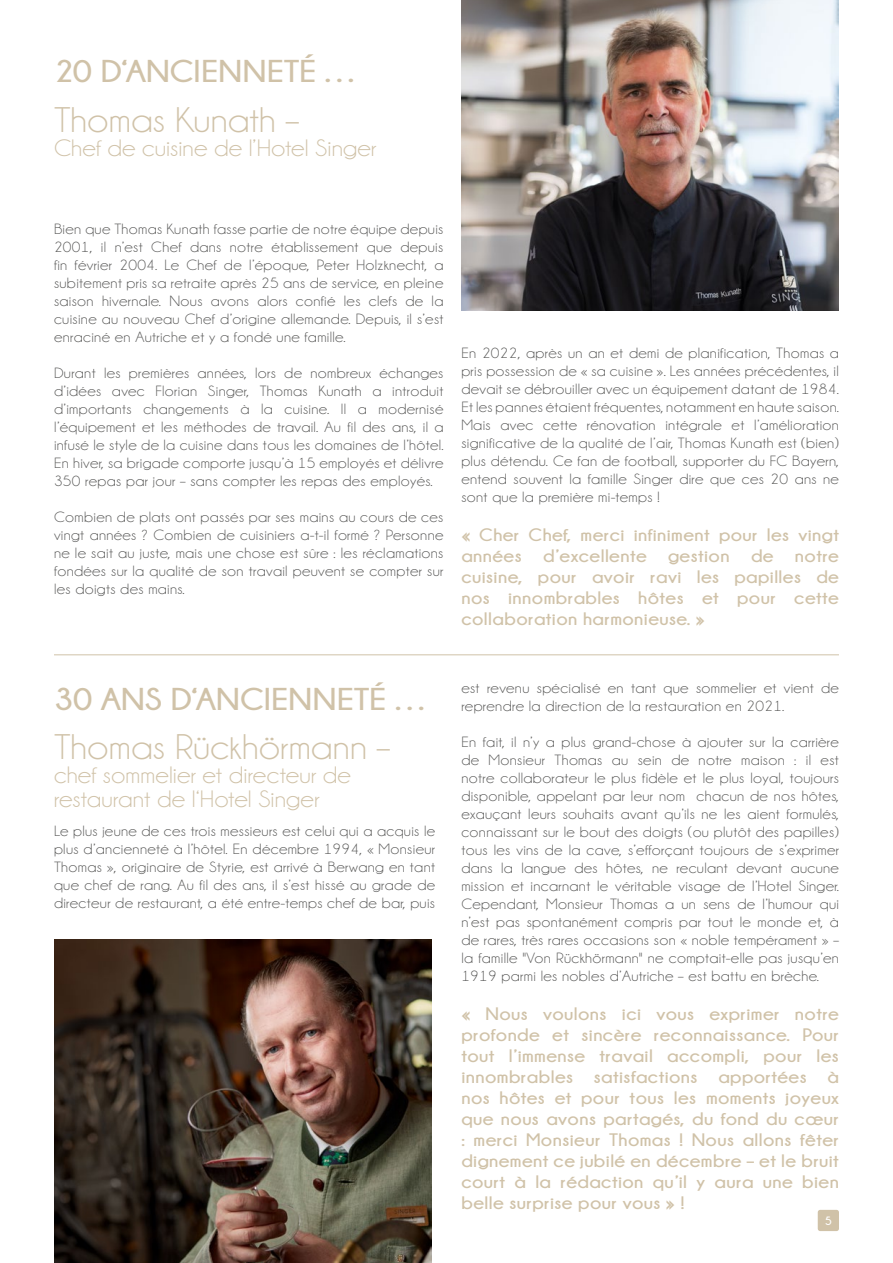
<style>
.page{position:relative;width:893px;height:1263px;background:#fff}
.page>*{position:absolute;margin:0;border:0;box-sizing:border-box;transform-origin:0 0}
.t1{font:36px "Champagne&Limousines";color:#d0c2a8;scale:1.1 1}
.t2{font:700 31.5px "Champagne&Limousines";color:#d0c2a8;scale:1.1 1}
.t3{font:24px/24px "Champagne&Limousines";letter-spacing:.005em;color:#d0c2a8;scale:1.1 1}
.t4{font:700 18px/21px "Champagne&Limousines";letter-spacing:.02em;color:#d0c2a8;text-align:justify;scale:1.1 1}
.t5{font:15px/18px "Champagne&Limousines";letter-spacing:.02em;color:#575756;text-align:justify;scale:1.1 1}
.t6{font:700 12px "Champagne&Limousines";color:#fff}
</style>
<div class="page">
<img style="left:54px;top:940px;width:378px;height:323px">
<img style="left:461px;top:0;width:378px;height:310px">
<div style="left:818px;top:1210px;width:21px;height:21px;background:#d0c2a8;border-radius:2px"></div>
<hr style="left:54px;top:654px;width:785px;height:1px;background:#d0c2a8">
<h2 class="t2" style="left:54px;top:54px;width:279px">20 D‘ANCIENNETÉ …</h2>
<h1 class="t1" style="left:54px;top:101px;width:224px">Thomas Kunath –</h1>
<h3 class="t3" style="left:54px;top:136px;width:295px">Chef de cuisine de l’Hotel Singer</h3>
<p class="t5" style="left:54px;top:220px;width:356px">Bien que Thomas Kunath fasse partie de notre équipe depuis 2001, il n’est Chef dans notre établissement que depuis fin février 2004. Le Chef de l’époque, Peter Holzknecht, a subitement pris sa retraite après 25 ans de service, en pleine saison hivernale. Nous avons alors confié les clefs de la cuisine au nouveau Chef d’origine allemande. Depuis, il s’est enraciné en Autriche et y a fondé une famille.</p>
<p class="t5" style="left:54px;top:364px;width:356px">Durant les premières années, lors de nombreux échanges d’idées avec Florian Singer, Thomas Kunath a introduit d’importants changements à la cuisine. Il a modernisé l’équipement et les méthodes de travail. Au fil des ans, il a infusé le style de la cuisine dans tous les domaines de l’hôtel.<br>En hiver, sa brigade comporte jusqu’à 15 employés et délivre 350 repas par jour – sans compter les repas des employés.</p>
<p class="t5" style="left:54px;top:508px;width:356px">Combien de plats ont passés par ses mains au cours de ces vingt années ? Combien de cuisiniers a-t-il formé ? Personne ne le sait au juste, mais une chose est sûre : les réclamations fondées sur la qualité de son travail peuvent se compter sur les doigts des mains.</p>
<p class="t5" style="left:461px;top:344px;width:345px">En 2022, après un an et demi de planification, Thomas a pris possession de « sa cuisine ». Les années précédentes, il devait se débrouiller avec un équipement datant de 1984.<br>Et les pannes étaient fréquentes, notamment en haute saison.<br>Mais avec cette rénovation intégrale et l’amélioration significative de la qualité de l’air, Thomas Kunath est (bien) plus détendu. Ce fan de football, supporter du FC Bayern, entend souvent la famille Singer dire que ces 20 ans ne sont que la première mi-temps !</p>
<p class="t4" style="left:461px;top:524px;width:345px">« Cher Chef, merci infiniment pour les vingt années d’excellente gestion de notre cuisine, pour avoir ravi les papilles de nos innombrables hôtes et pour cette collaboration harmonieuse. »</p>
<h2 class="t2" style="left:54px;top:681px;width:343px">30 ANS D‘ANCIENNETÉ …</h2>
<h1 class="t1" style="left:54px;top:729px;width:307px">Thomas Rückhörmann –</h1>
<h3 class="t3" style="left:54px;top:763px;width:272px">chef sommelier et directeur de restaurant de l‘Hotel Singer</h3>
<p class="t5" style="left:54px;top:822px;width:348px">Le plus jeune de ces trois messieurs est celui qui a acquis le plus d’ancienneté à l’hôtel. En décembre 1994, « Monsieur Thomas », originaire de Styrie, est arrivé à Berwang en tant que chef de rang. Au fil des ans, il s’est hissé au grade de directeur de restaurant, a été entre-temps chef de bar, puis</p>
<p class="t5" style="left:461px;top:679px;width:345px">est revenu spécialisé en tant que sommelier et vient de reprendre la direction de la restauration en 2021.</p>
<p class="t5" style="left:461px;top:733px;width:345px">En fait, il n’y a plus grand-chose à ajouter sur la carrière de Monsieur Thomas au sein de notre maison : il est notre collaborateur le plus fidèle et le plus loyal, toujours disponible, appelant par leur nom chacun de nos hôtes, exauçant leurs souhaits avant qu’ils ne les aient formulés, connaissant sur le bout des doigts (ou plutôt des papilles) tous les vins de la cave, s’efforçant toujours de s’exprimer dans la langue des hôtes, ne reculant devant aucune mission et incarnant le véritable visage de l’Hotel Singer.<br>Cependant, Monsieur Thomas a un sens de l’humour qui n’est pas spontanément compris par tout le monde et, à de rares, très rares occasions son « noble tempérament » – la famille "Von Rückhörmann" ne comptait-elle pas jusqu’en 1919 parmi les nobles d’Autriche – est battu en brèche.</p>
<p class="t4" style="left:461px;top:1003px;width:345px">« Nous voulons ici vous exprimer notre profonde et sincère reconnaissance. Pour tout l’immense travail accompli, pour les innombrables satisfactions apportées à nos hôtes et pour tous les moments joyeux que nous avons partagés, du fond du cœur : merci Monsieur Thomas ! Nous allons fêter dignement ce jubilé en décembre – et le bruit court à la rédaction qu’il y aura une bien belle surprise pour vous » !</p>
<p class="t6" style="left:825px;top:1214px;width:8px">5</p>
</div>
